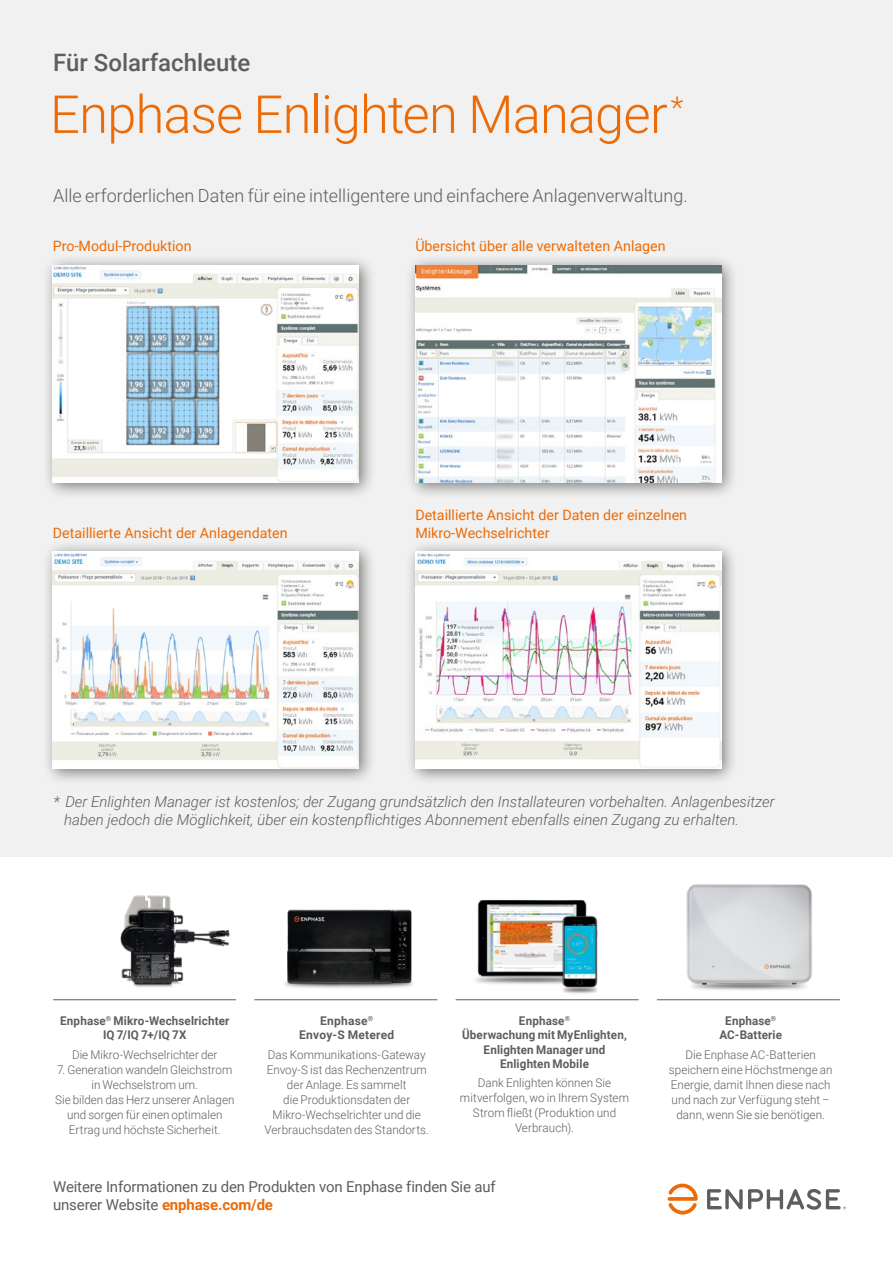
<style>
.page{position:relative;width:893px;height:1263px;background:#fff}
.page>*{position:absolute;margin:0;border:0;box-sizing:border-box;transform-origin:0 0}
.t1{font:300 52.5px "Roboto";letter-spacing:-.015em;color:#ed6b06}
.t2{font:500 24px "Roboto";color:#5f5e5e}
.t3{font:300 18px "Roboto";color:#5f5e5e}
.t4{font:italic 300 15px/18px "Roboto";color:#5f5e5e}
.t5{font:15px/18px "Roboto";letter-spacing:-.01em;color:#5f5e5e}
.t6{font:14.25px/18px "Roboto";color:#ed6b06}
.t7{font:300 12px/15px "Roboto";letter-spacing:.005em;color:#5f5e5e;text-align:center}
.t8{font:700 12px/14.4px "Roboto";letter-spacing:.015em;color:#5f5e5e;text-align:center}
.s1{font-weight:700;color:#ed6b06}
</style>
<div class="page">
<div style="left:0;top:0;width:893px;height:857px;background:#f1f1f1"></div>
<img style="left:473px;top:900px;width:119px;height:82px">
<img style="left:686px;top:884px;width:126px;height:106px">
<hr style="left:53px;top:999px;width:183px;height:1px;background:#5f5e5e">
<hr style="left:254px;top:999px;width:183px;height:1px;background:#5f5e5e">
<hr style="left:456px;top:999px;width:183px;height:1px;background:#5f5e5e">
<hr style="left:657px;top:999px;width:183px;height:1px;background:#5f5e5e">
<img style="left:284px;top:909px;width:129px;height:79px">
<img style="left:120px;top:895px;width:110px;height:92px">
<svg style="left:668px;top:1183px;width:30px;height:31px"></svg>
<svg style="left:707px;top:1189px;width:139px;height:21px"></svg>
<img style="left:562px;top:988px;width:36px;height:6px">
<img style="left:561px;top:916px;width:37px;height:72px">
<div style="left:42px;top:254px;width:334px;height:246px;background:#000;opacity:.5"></div>
<img style="left:53px;top:265px;width:306px;height:217px">
<div style="left:42px;top:540px;width:334px;height:246px;background:#000;opacity:.5"></div>
<img style="left:53px;top:551px;width:306px;height:217px">
<div style="left:404px;top:254px;width:334px;height:246px;background:#000;opacity:.5"></div>
<img style="left:415px;top:265px;width:306px;height:217px">
<div style="left:404px;top:540px;width:334px;height:246px;background:#000;opacity:.5"></div>
<img style="left:415px;top:551px;width:306px;height:217px">
<h2 class="t2" style="left:53px;top:46px;width:199px">Für Solarfachleute</h2>
<h1 class="t1" style="left:50px;top:77px;width:635px">Enphase Enlighten Manager <sup>*</sup></h1>
<h3 class="t3" style="left:53px;top:183px;width:636px">Alle erforderlichen Daten für eine intelligentere und einfachere Anlagenverwaltung.</h3>
<p class="t6" style="left:53px;top:237px;width:140px">Pro-Modul-Produktion</p>
<p class="t6" style="left:53px;top:523px;width:236px">Detaillierte Ansicht der Anlagendaten</p>
<p class="t6" style="left:415px;top:237px;width:252px">Übersicht über alle verwalteten Anlagen</p>
<p class="t6" style="left:415px;top:505px;width:273px">Detaillierte Ansicht der Daten der einzelnen<br>Mikro-Wechselrichter</p>
<p class="t4" style="left:64px;top:792px;width:712px;text-indent:-11px">* Der Enlighten Manager ist kostenlos; der Zugang grundsätzlich den Installateuren vorbehalten. Anlagenbesitzer haben jedoch die Möglichkeit, über ein kostenpflichtiges Abonnement ebenfalls einen Zugang zu erhalten.</p>
<p class="t8" style="left:60px;top:1013px;width:171px">Enphase<sup>®</sup> Mikro-Wechselrichter<br>IQ 7/IQ 7+/IQ 7X</p>
<p class="t7" style="left:72px;top:1046px;width:147px">Die Mikro-Wechselrichter der</p>
<p class="t7" style="left:55px;top:1061px;width:181px">7. Generation wandeln Gleichstrom in Wechselstrom um.<br>Sie bilden das Herz unserer Anlagen und sorgen für einen optimalen<br>Ertrag und höchste Sicherheit.</p>
<p class="t8" style="left:299px;top:1013px;width:96px">Enphase<sup>®<br></sup>Envoy-S Metered</p>
<p class="t7" style="left:265px;top:1046px;width:166px">Das Kommunikations-Gateway<br>Envoy-S ist das Rechenzentrum der Anlage. Es sammelt<br>die Produktionsdaten der<br>Mikro-Wechselrichter und die<br>Verbrauchsdaten des Standorts.</p>
<p class="t8" style="left:462px;top:1013px;width:166px">Enphase<sup>®<br></sup>Überwachung mit MyEnlighten,<br>Enlighten Manager und<br>Enlighten Mobile</p>
<p class="t7" style="left:460px;top:1075px;width:171px">Dank Enlighten können Sie mitverfolgen, wo in Ihrem System<br>Strom fließt (Produktion und<br>Verbrauch).</p>
<p class="t5" style="left:53px;top:1177px;width:444px">Weitere Informationen zu den Produkten von Enphase finden Sie auf unserer Website <span class="s1">enphase.com/de</span></p>
<p class="t8" style="left:719px;top:1013px;width:64px">Enphase<sup>®<br></sup>AC-Batterie</p>
<p class="t7" style="left:669px;top:1046px;width:165px">Die Enphase AC-Batterien speichern eine Höchstmenge an<br>Energie, damit Ihnen diese nach und nach zur Verfügung steht – dann, wenn Sie sie benötigen.</p>
</div>
